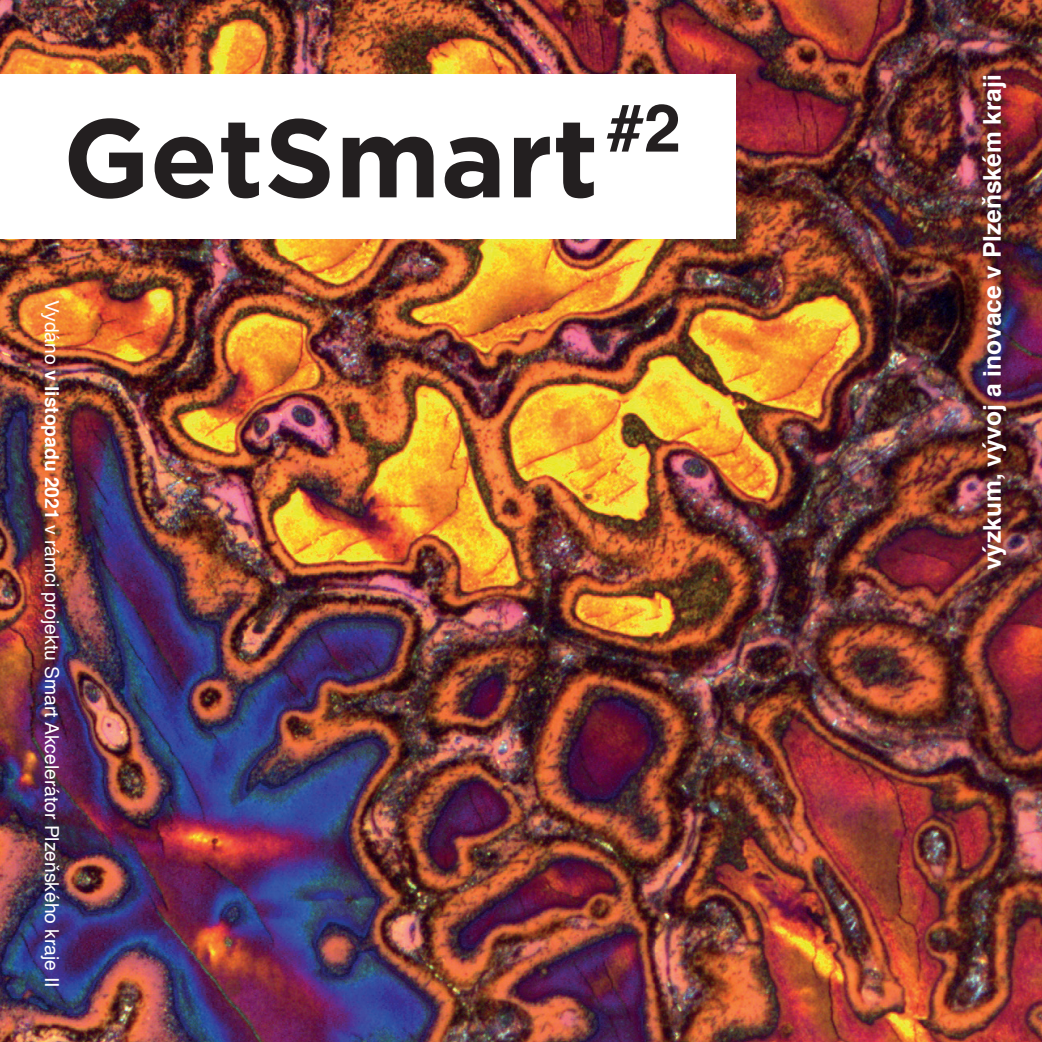
<style>
.page{position:relative;width:1042px;height:1042px;background:#fff}
.page>*{position:absolute;margin:0;border:0;box-sizing:border-box;transform-origin:0 0}
.t1{font:700 110.95px "Gotham";color:#231f20}
.t2{font:700 24.5px "Helvetica";color:#fff}
.t3{font:19.25px "Helvetica";color:#fff}
.s1{font-weight:700}
</style>
<div class="page">
<img style="left:0;top:0;width:1042px;height:1042px">
<div style="left:1px;top:74px;width:735px;height:164px;background:#fff"></div>
<h1 class="t1" style="left:63px;top:94px;width:619px">GetSmart<sup>#2</sup></h1>
<p class="t3" style="left:67px;top:300px;width:689px;rotate:90deg">Vydáno <span class="s1">v listopadu 2021</span> v rámci projektu Smart Akcelerátor Plzeňského kraje II</p>
<p class="t2" style="left:972px;top:570px;width:497px;rotate:-90deg">výzkum, vývoj a inovace v Plzeňském kraji</p>
</div>
